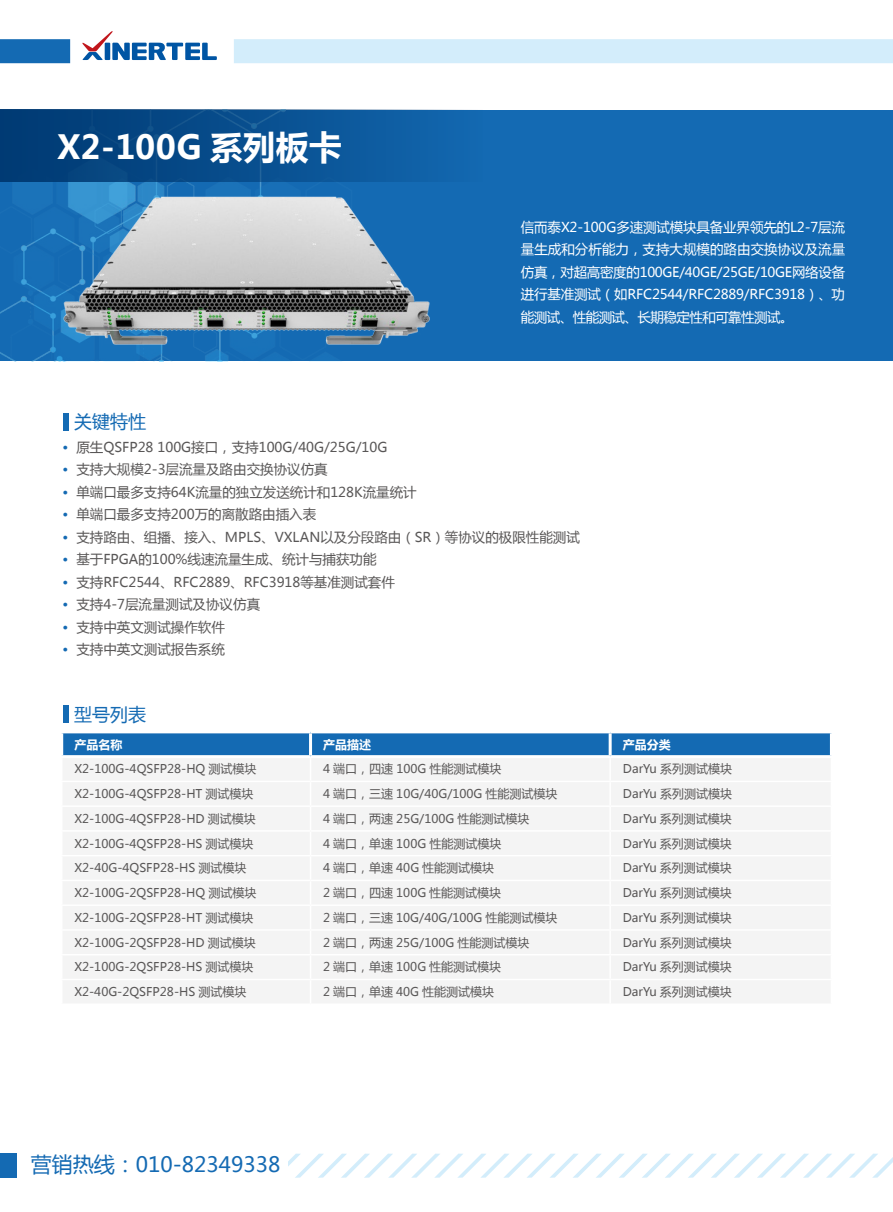
<style>
.page{position:relative;width:893px;height:1212px;background:#fff}
.page>*{position:absolute;margin:0;border:0;box-sizing:border-box;transform-origin:0 0}
.t1{font:700 33px "Microsoft Ya Hei";color:#fff}
.t2{font:21px "Microsoft Ya Hei";color:#146ab3}
.t3{font:18px "Microsoft Ya Hei";color:#146ab3}
.t4{font:13.5px/22.5px "Microsoft Ya Hei";color:#595757}
.t5{font:13.5px/22.5px "Microsoft Ya Hei";letter-spacing:-.015em;color:#fff;text-align:justify}
.t6{font:12px "Microsoft Ya Hei";color:#595757}
.t7{font:700 12px "Microsoft Ya Hei";color:#fff}
.s1{font-weight:700;color:#146ab3}
</style>
<div class="page">
<div style="left:0;top:1154px;width:17px;height:24px;background:#146ab3"></div>
<svg style="left:82px;top:31px;width:135px;height:29px"></svg>
<div style="left:234px;top:39px;width:659px;height:24px;background:#d3edfb"></div>
<div style="left:0;top:39px;width:70px;height:24px;background:#146ab3"></div>
<svg style="left:288px;top:1153px;width:605px;height:25px"></svg>
<div style="left:63px;top:413px;width:6px;height:17px;background:#146ab3"></div>
<div style="left:483px;top:111px;width:410px;height:250px;background:#146ab3"></div>
<div style="left:0;top:182px;width:18px;height:179px;background:#146ab3"></div>
<img style="left:18px;top:182px;width:465px;height:180px">
<div style="left:0;top:110px;width:483px;height:72px;background:linear-gradient(to right,#003870,#1267af)"></div>
<svg style="left:63px;top:733px;width:767px;height:270px"></svg>
<hr style="left:61px;top:781px;width:250px;height:1px;background:#fff">
<hr style="left:311px;top:781px;width:299px;height:1px;background:#fff">
<hr style="left:610px;top:781px;width:222px;height:1px;background:#fff">
<hr style="left:61px;top:805px;width:250px;height:2px;background:#fff">
<hr style="left:311px;top:805px;width:299px;height:2px;background:#fff">
<hr style="left:610px;top:805px;width:222px;height:2px;background:#fff">
<hr style="left:61px;top:830px;width:250px;height:2px;background:#fff">
<hr style="left:311px;top:830px;width:299px;height:2px;background:#fff">
<hr style="left:610px;top:830px;width:222px;height:2px;background:#fff">
<hr style="left:61px;top:855px;width:250px;height:1px;background:#fff">
<hr style="left:311px;top:855px;width:299px;height:1px;background:#fff">
<hr style="left:610px;top:855px;width:222px;height:1px;background:#fff">
<hr style="left:61px;top:880px;width:250px;height:1px;background:#fff">
<hr style="left:311px;top:880px;width:299px;height:1px;background:#fff">
<hr style="left:610px;top:880px;width:222px;height:1px;background:#fff">
<hr style="left:61px;top:904px;width:250px;height:2px;background:#fff">
<hr style="left:311px;top:904px;width:299px;height:2px;background:#fff">
<hr style="left:610px;top:904px;width:222px;height:2px;background:#fff">
<hr style="left:61px;top:929px;width:250px;height:2px;background:#fff">
<hr style="left:311px;top:929px;width:299px;height:2px;background:#fff">
<hr style="left:610px;top:929px;width:222px;height:2px;background:#fff">
<hr style="left:61px;top:954px;width:250px;height:1px;background:#fff">
<hr style="left:311px;top:954px;width:299px;height:1px;background:#fff">
<hr style="left:610px;top:954px;width:222px;height:1px;background:#fff">
<hr style="left:61px;top:979px;width:250px;height:1px;background:#fff">
<hr style="left:311px;top:979px;width:299px;height:1px;background:#fff">
<hr style="left:610px;top:979px;width:222px;height:1px;background:#fff">
<hr style="left:60px;top:755px;width:251px;height:3px;background:#fff">
<hr style="left:309px;top:733px;width:3px;height:22px;background:#fff">
<hr style="left:311px;top:755px;width:299px;height:3px;background:#fff">
<hr style="left:609px;top:733px;width:3px;height:22px;background:#fff">
<hr style="left:610px;top:755px;width:223px;height:3px;background:#fff">
<div style="left:63px;top:706px;width:6px;height:17px;background:#146ab3"></div>
<h1 class="t1" style="left:57px;top:124px;width:286px">X2-100G 系列板卡</h1>
<h3 class="t3" style="left:74px;top:410px;width:74px">关键特性</h3>
<p class="t5" style="left:521px;top:215px;width:326px">信而泰X2-100G多速测试模块具备业界领先的L2-7层流量生成和分析能力，支持大规模的路由交换协议及流量仿真，对超高密度的100GE/40GE/25GE/10GE网络设备进行基准测试（如RFC2544/RFC2889/RFC3918）、功能测试、性能测试、长期稳定性和可靠性测试。</p>
<p class="t4" style="left:63px;top:435px;width:519px"><span class="s1">·</span> 原生QSFP28 100G接口，支持100G/40G/25G/10G<br><span class="s1">·</span> 支持大规模2-3层流量及路由交换协议仿真<br><span class="s1">·</span> 单端口最多支持64K流量的独立发送统计和128K流量统计<br><span class="s1">·</span> 单端口最多支持200万的离散路由插入表<br><span class="s1">·</span> 支持路由、组播、接入、MPLS、VXLAN以及分段路由（SR）等协议的极限性能测试<span class="s1">·</span> 基于FPGA的100%线速流量生成、统计与捕获功能<br><span class="s1">·</span> 支持RFC2544、RFC2889、RFC3918等基准测试套件<br><span class="s1">·</span> 支持4-7层流量测试及协议仿真<br><span class="s1">·</span> 支持中英文测试操作软件<br><span class="s1">·</span> 支持中英文测试报告系统</p>
<h3 class="t3" style="left:74px;top:702px;width:74px">型号列表</h3>
<p class="t7" style="left:74px;top:736px;width:49px">产品名称</p>
<p class="t7" style="left:323px;top:736px;width:49px">产品描述</p>
<p class="t7" style="left:623px;top:736px;width:49px">产品分类</p>
<p class="t6" style="left:74px;top:761px;width:183px">X2-100G-4QSFP28-HQ 测试模块</p>
<p class="t6" style="left:323px;top:761px;width:180px">4 端口，四速 100G 性能测试模块</p>
<p class="t6" style="left:623px;top:761px;width:111px">DarYu 系列测试模块</p>
<p class="t6" style="left:74px;top:786px;width:181px">X2-100G-4QSFP28-HT 测试模块</p>
<p class="t6" style="left:323px;top:786px;width:236px">4 端口，三速 10G/40G/100G 性能测试模块</p>
<p class="t6" style="left:623px;top:786px;width:111px">DarYu 系列测试模块</p>
<p class="t6" style="left:74px;top:810px;width:183px">X2-100G-4QSFP28-HD 测试模块</p>
<p class="t6" style="left:323px;top:810px;width:208px">4 端口，两速 25G/100G 性能测试模块</p>
<p class="t6" style="left:623px;top:810px;width:111px">DarYu 系列测试模块</p>
<p class="t6" style="left:74px;top:835px;width:181px">X2-100G-4QSFP28-HS 测试模块</p>
<p class="t6" style="left:323px;top:835px;width:180px">4 端口，单速 100G 性能测试模块</p>
<p class="t6" style="left:623px;top:835px;width:111px">DarYu 系列测试模块</p>
<p class="t6" style="left:74px;top:860px;width:174px">X2-40G-4QSFP28-HS 测试模块</p>
<p class="t6" style="left:323px;top:860px;width:173px">4 端口，单速 40G 性能测试模块</p>
<p class="t6" style="left:623px;top:860px;width:111px">DarYu 系列测试模块</p>
<p class="t6" style="left:74px;top:885px;width:183px">X2-100G-2QSFP28-HQ 测试模块</p>
<p class="t6" style="left:323px;top:885px;width:180px">2 端口，四速 100G 性能测试模块</p>
<p class="t6" style="left:623px;top:885px;width:111px">DarYu 系列测试模块</p>
<p class="t6" style="left:74px;top:909px;width:181px">X2-100G-2QSFP28-HT 测试模块</p>
<p class="t6" style="left:323px;top:909px;width:236px">2 端口，三速 10G/40G/100G 性能测试模块</p>
<p class="t6" style="left:623px;top:909px;width:111px">DarYu 系列测试模块</p>
<p class="t6" style="left:74px;top:934px;width:183px">X2-100G-2QSFP28-HD 测试模块</p>
<p class="t6" style="left:323px;top:934px;width:208px">2 端口，两速 25G/100G 性能测试模块</p>
<p class="t6" style="left:623px;top:934px;width:111px">DarYu 系列测试模块</p>
<p class="t6" style="left:74px;top:959px;width:181px">X2-100G-2QSFP28-HS 测试模块</p>
<p class="t6" style="left:323px;top:959px;width:180px">2 端口，单速 100G 性能测试模块</p>
<p class="t6" style="left:623px;top:959px;width:111px">DarYu 系列测试模块</p>
<p class="t6" style="left:74px;top:984px;width:174px">X2-40G-2QSFP28-HS 测试模块</p>
<p class="t6" style="left:323px;top:984px;width:173px">2 端口，单速 40G 性能测试模块</p>
<p class="t6" style="left:623px;top:984px;width:111px">DarYu 系列测试模块</p>
<h2 class="t2" style="left:31px;top:1150px;width:251px">营销热线：010-82349338</h2>
</div>
